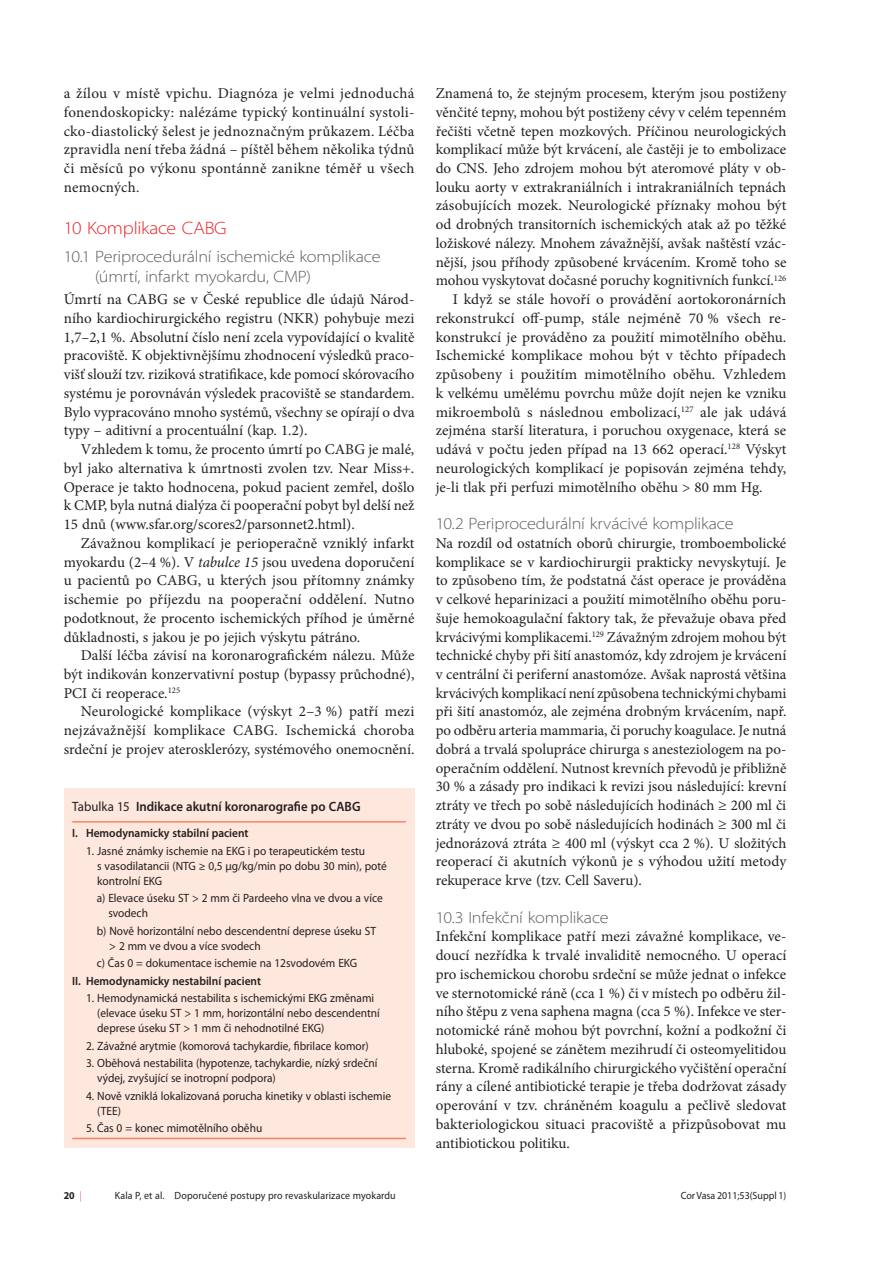
<style>
.page{position:relative;width:893px;height:1263px;background:#fff}
.page>*{position:absolute;margin:0;border:0;box-sizing:border-box;transform-origin:0 0}
.t1{font:300 semi-expanded 18px "Myriad Pro";letter-spacing:-.015em;color:#ed1c24}
.t2{font:300 semi-expanded 16.5px/19.8px "Myriad Pro";letter-spacing:-.01em;color:#58595b}
.t3{font:15px/18.8px "Minion Pro";color:#231f20;text-align:justify}
.t4{font:600 13.5px "Myriad Pro";color:#231f20;scale:.95 1}
.t5{font:12px/15px "Myriad Pro";color:#231f20;scale:.95 1}
.t6{font:600 12px "Myriad Pro";color:#231f20;scale:.95 1}
.t7{font:10.5px "Myriad Pro";letter-spacing:.01em;color:#231f20;scale:.95 1}
.t8{font:700 10.5px "Myriad Pro";color:#231f20;scale:.95 1}
.s1{font-style:italic}
.s2{font-weight:400}
.s3{font-weight:300;color:#ed1c24}
</style>
<div class="page">
<div style="left:64px;top:788px;width:350px;height:360px;background:#fee7dc"></div>
<hr style="left:72px;top:821px;width:334px;height:2px;background:#f58465">
<hr style="left:72px;top:1138px;width:334px;height:1px;background:#f58465">
<p class="t3" style="left:64px;top:85px;width:352px">a žílou v místě vpichu. Diagnóza je velmi jednoduchá fonendoskopicky: nalézáme typický kontinuální systoli&shy;cko-diastolický šelest je jednoznačným průkazem. Léčba zpravidla není třeba žádná – píštěl během několika týdnů či měsíců po výkonu spontánně zanikne téměř u všech nemocných.</p>
<p class="t1" style="left:64px;top:221px;width:164px">10 Komplikace CABG</p>
<p class="t2" style="left:95px;top:248px;width:287px;text-indent:-31px">10.1 Periprocedurální ischemické komplikace (úmrtí, infarkt myokardu, CMP)</p>
<p class="t3" style="left:64px;top:291px;width:352px">Úmrtí na CABG se v České republice dle údajů Národ&shy;ního kardiochirurgického registru (NKR) pohybuje mezi 1,7–2,1 %. Absolutní číslo není zcela vypovídající o kvalitě pracoviště. K objektivnějšímu zhodnocení výsledků praco&shy;višť slouží tzv. riziková stratifikace, kde pomocí skórovacího systému je porovnáván výsledek pracoviště se standardem.<br>Bylo vypracováno mnoho systémů, všechny se opírají o dva typy – aditivní a procentuální (kap. 1.2).</p>
<p class="t3" style="left:64px;top:441px;width:352px;text-indent:17px">Vzhledem k tomu, že procento úmrtí po CABG je malé, byl jako alternativa k úmrtnosti zvolen tzv. Near Miss+.<br>Operace je takto hodnocena, pokud pacient zemřel, došlo k CMP, byla nutná dialýza či pooperační pobyt byl delší než 15 dnů (www.sfar.org/scores2/parsonnet2.html).</p>
<p class="t3" style="left:64px;top:535px;width:352px;text-indent:17px">Závažnou komplikací je perioperačně vzniklý infarkt myokardu (2–4 %). V <span class="s1">tabulce 15</span> jsou uvedena doporučení u pacientů po CABG, u kterých jsou přítomny známky ischemie po příjezdu na pooperační oddělení. Nutno podotknout, že procento ischemických příhod je úměrné důkladnosti, s jakou je po jejich výskytu pátráno.</p>
<p class="t3" style="left:64px;top:647px;width:352px;text-indent:17px">Další léčba závisí na koronarografickém nálezu. Může být indikován konzervativní postup (bypassy průchodné), PCI či reoperace.<sup>125</sup></p>
<p class="t3" style="left:64px;top:704px;width:352px;text-indent:17px">Neurologické komplikace (výskyt 2–3 %) patří mezi nejzávažnější komplikace CABG. Ischemická choroba srdeční je projev aterosklerózy, systémového onemocnění.</p>
<p class="t4" style="left:72px;top:801px;width:305px"><span class="s2">Tabulka 15</span> Indikace akutní koronarografie po CABG</p>
<p class="t6" style="left:72px;top:829px;width:187px">I. Hemodynamicky stabilní pacient</p>
<p class="t5" style="left:97px;top:844px;width:306px;text-indent:-11px">1. Jasné známky ischemie na EKG i po terapeutickém testu<br>s vasodilatancii (NTG ≥ 0,5 μg/kg/min po dobu 30 min), poté kontrolní EKG</p>
<p class="t5" style="left:108px;top:891px;width:290px;text-indent:-12px">a) Elevace úseku ST &gt; 2 mm či Pardeeho vlna ve dvou a více svodech</p>
<p class="t5" style="left:109px;top:924px;width:282px;text-indent:-13px">b) Nově horizontální nebo descendentní deprese úseku ST &gt; 2 mm ve dvou a více svodech</p>
<p class="t5" style="left:97px;top:956px;width:276px">c) Čas 0 = dokumentace ischemie na 12svodovém EKG</p>
<p class="t6" style="left:72px;top:976px;width:200px">II. Hemodynamicky nestabilní pacient</p>
<p class="t5" style="left:97px;top:991px;width:299px;text-indent:-11px">1. Hemodynamická nestabilita s ischemickými EKG změnami (elevace úseku ST &gt; 1 mm, horizontální nebo descendentní deprese úseku ST &gt; 1 mm či nehodnotilné EKG)</p>
<p class="t5" style="left:86px;top:1039px;width:299px">2. Závažné arytmie (komorová tachykardie, fibrilace komor)</p>
<p class="t5" style="left:97px;top:1056px;width:296px;text-indent:-11px">3. Oběhová nestabilita (hypotenze, tachykardie, nízký srdeční výdej, zvyšující se inotropní podpora)</p>
<p class="t5" style="left:97px;top:1089px;width:311px;text-indent:-11px">4. Nově vzniklá lokalizovaná porucha kinetiky v oblasti ischemie (TEE)</p>
<p class="t5" style="left:86px;top:1121px;width:187px">5. Čas 0 = konec mimotělního oběhu</p>
<p class="t3" style="left:436px;top:85px;width:352px">Znamená to, že stejným procesem, kterým jsou postiženy</p>
<p class="t3" style="left:436px;top:104px;width:352px">věnčité tepny, mohou být postiženy cévy v celém tepenném</p>
<p class="t3" style="left:436px;top:123px;width:352px">řečišti včetně tepen mozkových. Příčinou neurologických</p>
<p class="t3" style="left:436px;top:141px;width:352px">komplikací může být krvácení, ale častěji je to embolizace</p>
<p class="t3" style="left:436px;top:160px;width:352px">do CNS. Jeho zdrojem mohou být ateromové pláty v ob-</p>
<p class="t3" style="left:436px;top:179px;width:352px">louku aorty v extrakraniálních i intrakraniálních tepnách</p>
<p class="t3" style="left:436px;top:198px;width:352px">zásobujících mozek. Neurologické příznaky mohou být</p>
<p class="t3" style="left:436px;top:216px;width:352px">od drobných transitorních ischemických atak až po těžké</p>
<p class="t3" style="left:436px;top:235px;width:352px">ložiskové nálezy. Mnohem závažnější, avšak naštěstí vzác-</p>
<p class="t3" style="left:436px;top:254px;width:352px">nější, jsou příhody způsobené krvácením. Kromě toho se</p>
<p class="t3" style="left:436px;top:273px;width:352px">mohou vyskytovat dočasné poruchy kognitivních funkcí.<sup>126</sup></p>
<p class="t3" style="left:453px;top:291px;width:335px">I když se stále hovoří o provádění aortokoronárních</p>
<p class="t3" style="left:436px;top:310px;width:352px">rekonstrukcí off-pump, stále nejméně 70 % všech re-</p>
<p class="t3" style="left:436px;top:329px;width:352px">konstrukcí je prováděno za použití mimotělního oběhu.</p>
<p class="t3" style="left:436px;top:347px;width:352px">Ischemické komplikace mohou být v těchto případech</p>
<p class="t3" style="left:436px;top:366px;width:352px">způsobeny i použitím mimotělního oběhu. Vzhledem</p>
<p class="t3" style="left:436px;top:385px;width:352px">k velkému umělému povrchu může dojít nejen ke vzniku</p>
<p class="t3" style="left:436px;top:404px;width:352px">mikroembolů s následnou embolizací,<sup>127</sup> ale jak udává</p>
<p class="t3" style="left:436px;top:422px;width:352px">zejména starší literatura, i poruchou oxygenace, která se</p>
<p class="t3" style="left:436px;top:441px;width:352px">udává v počtu jeden případ na 13 662 operací.<sup>128</sup> Výskyt</p>
<p class="t3" style="left:436px;top:460px;width:352px">neurologických komplikací je popisován zejména tehdy,</p>
<p class="t3" style="left:436px;top:479px;width:328px">je-li tlak při perfuzi mimotělního oběhu &gt; 80 mm Hg.</p>
<p class="t2" style="left:436px;top:515px;width:299px">10.2 Periprocedurální krvácivé komplikace</p>
<p class="t3" style="left:436px;top:535px;width:352px">Na rozdíl od ostatních oborů chirurgie, tromboembolické komplikace se v kardiochirurgii prakticky nevyskytují. Je to způsobeno tím, že podstatná část operace je prováděna v celkové heparinizaci a použití mimotělního oběhu poru&shy;šuje hemokoagulační faktory tak, že převažuje obava před krvácivými komplikacemi.<sup>129</sup> Závažným zdrojem mohou být technické chyby při šití anastomóz, kdy zdrojem je krvácení v centrální či periferní anastomóze. Avšak naprostá většina krvácivých komplikací není způsobena technickými chybami při šití anastomóz, ale zejména drobným krvácením, např. po odběru arteria mammaria, či poruchy koagulace. Je nutná dobrá a trvalá spolupráce chirurga s anesteziologem na po&shy;operačním oddělení. Nutnost krevních převodů je přibližně 30 % a zásady pro indikaci k revizi jsou následující: krevní ztráty ve třech po sobě následujících hodinách ≥ 200 ml či ztráty ve dvou po sobě následujících hodinách ≥ 300 ml či jednorázová ztráta ≥ 400 ml (výskyt cca 2 %). U složitých reoperací či akutních výkonů je s výhodou užití metody rekuperace krve (tzv. Cell Saveru).</p>
<p class="t2" style="left:436px;top:908px;width:174px">10.3 Infekční komplikace</p>
<p class="t3" style="left:436px;top:928px;width:352px">Infekční komplikace patří mezi závažné komplikace, ve&shy;doucí nezřídka k trvalé invaliditě nemocného. U operací pro ischemickou chorobu srdeční se může jednat o infekce ve sternotomické ráně (cca 1 %) či v místech po odběru žil&shy;ního štěpu z vena saphena magna (cca 5 %). Infekce ve ster&shy;notomické ráně mohou být povrchní, kožní a podkožní či hluboké, spojené se zánětem mezihrudí či osteomyelitidou sterna. Kromě radikálního chirurgického vyčištění operační rány a cílené antibiotické terapie je třeba dodržovat zásady operování v tzv. chráněném koagulu a pečlivě sledovat bakteriologickou situaci pracoviště a přizpůsobovat mu antibiotickou politiku.</p>
<p class="t8" style="left:64px;top:1189px;width:20px">20 <span class="s3">|</span></p>
<p class="t7" style="left:115px;top:1191px;width:297px">Kala P, et al. Doporučené postupy pro revaskularizace myokardu</p>
<p class="t7" style="left:681px;top:1191px;width:113px">Cor Vasa 2011;53(Suppl 1)</p>
</div>
